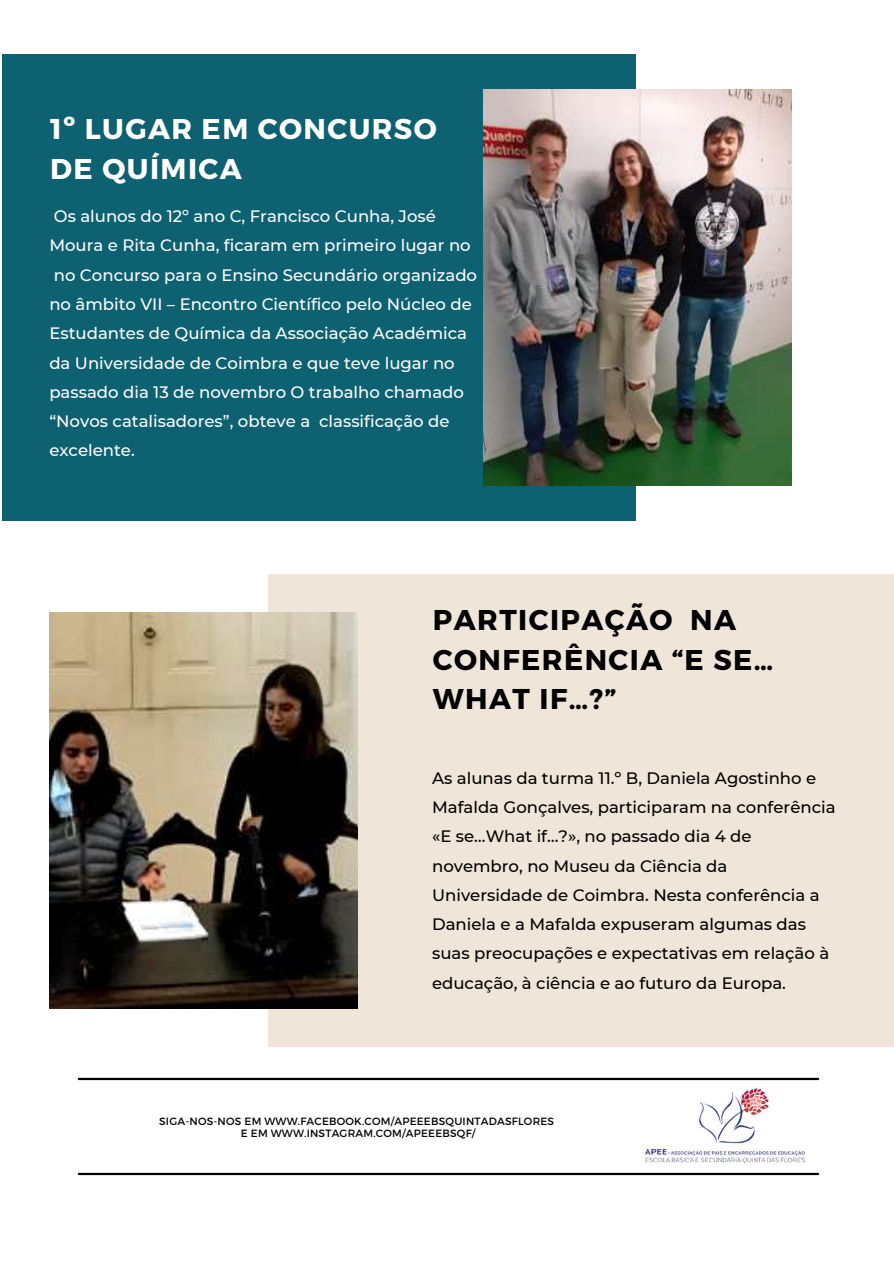
<style>
.page{position:relative;width:894px;height:1264px;background:#fff}
.page>*{position:absolute;margin:0;border:0;box-sizing:border-box;transform-origin:0 0}
.t1{font:700 28.65px/39.5px "Montserrat";letter-spacing:.05em;color:#000}
.t2{font:700 28.65px/39.5px "Montserrat";letter-spacing:.05em;color:#fff}
.t3{font:500 16.5px/29.2px "Montserrat";color:#fff}
.t4{font:500 16.5px/29.2px "Montserrat";color:#000}
.t5{font:10.5px/11.4px "Montserrat";letter-spacing:.02em;color:#000;text-align:center}
</style>
<div class="page">
<hr style="left:79px;top:1077px;width:738px;height:3px;background:#000">
<hr style="left:79px;top:1172px;width:738px;height:3px;background:#000">
<div style="left:2px;top:54px;width:633px;height:466px;background:#0e6171"></div>
<img style="left:484px;top:89px;width:307px;height:397px">
<div style="left:268px;top:575px;width:625px;height:471px;background:#efe5d8"></div>
<img style="left:49px;top:612px;width:308px;height:396px">
<img style="left:645px;top:1086px;width:160px;height:78px">
<h1 class="t2" style="left:50px;top:108px;width:388px">1º LUGAR EM CONCURSO<br>DE QUÍMICA</h1>
<p class="t3" style="left:49px;top:201px;width:429px">Os alunos do 12º ano C, Francisco Cunha, José Moura e Rita Cunha, ficaram em primeiro lugar no no Concurso para o Ensino Secundário organizado no âmbito VII – Encontro Científico pelo Núcleo de Estudantes de Química da Associação Académica da Universidade de Coimbra e que teve lugar no passado dia 13 de novembro O trabalho chamado “Novos catalisadores”, obteve a classificação de excelente.</p>
<h1 class="t1" style="left:433px;top:599px;width:342px">PARTICIPAÇÃO NA<br>CONFERÊNCIA “E SE…<br>WHAT IF…?”</h1>
<p class="t4" style="left:432px;top:763px;width:405px">As alunas da turma 11.º B, Daniela Agostinho e Mafalda Gonçalves, participaram na conferência «E se…What if…?», no passado dia 4 de novembro, no Museu da Ciência da Universidade de Coimbra. Nesta conferência a Daniela e a Mafalda expuseram algumas das suas preocupações e expectativas em relação à educação, à ciência e ao futuro da Europa.</p>
<p class="t5" style="left:159px;top:1115px;width:396px">SIGA-NOS-NOS EM WWW.FACEBOOK.COM/APEEEBSQUINTADASFLORES<br>E EM WWW.INSTAGRAM.COM/APEEEBSQF/</p>
</div>
